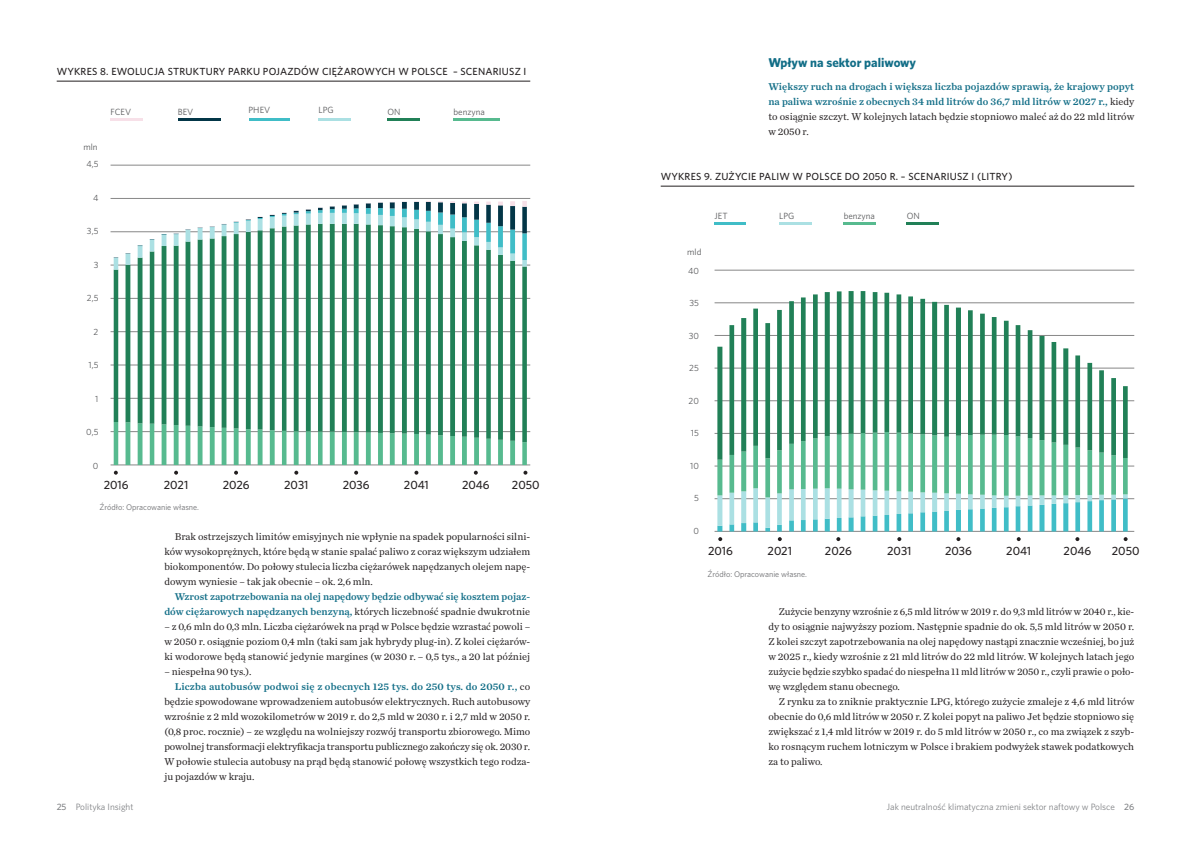
<style>
.page{position:relative;width:1191px;height:842px;background:#fff}
.page>*{position:absolute;margin:0;border:0;box-sizing:border-box;transform-origin:0 0}
.t1{font:700 12.9px "Whitney";color:#126e87}
.t2{font:500 12px "Whitney";color:#231f20}
.t3{font:10.3px/15px "Chronicle Text G1";color:#231f20;text-align:justify}
.t4{font:10.3px/15px "Chronicle Text G1 Semi";color:#126e87}
.t5{font:500 10.3px "Whitney";letter-spacing:.02em;color:#231f20}
.t6{font:9.2px "Whitney";color:#808285}
.t7{font:9px "Whitney";color:#57585a}
.t8{font:8.2px "Whitney";color:#6c6d70}
.s1{font-family:"Chronicle Text G1 Semi";color:#126e87}
.s2{font-family:"Chronicle Text G1";color:#231f20}
.s3{font-weight:500}
</style>
<div class="page">
<hr style="left:57px;top:81px;width:473px;height:1px;background:#231f20">
<hr style="left:660px;top:186px;width:474px;height:1px;background:#231f20">
<hr style="left:248px;top:118px;width:41px;height:3px;background:#40bdc7">
<hr style="left:714px;top:223px;width:32px;height:2px;background:#40bdc7">
<hr style="left:319px;top:118px;width:32px;height:3px;background:#abe0e3">
<hr style="left:779px;top:223px;width:32px;height:2px;background:#abe0e3">
<hr style="left:111px;top:118px;width:32px;height:3px;background:#f7e0e8">
<hr style="left:178px;top:118px;width:42px;height:3px;background:#033647">
<hr style="left:387px;top:118px;width:32px;height:3px;background:#218057">
<hr style="left:907px;top:223px;width:32px;height:2px;background:#218057">
<hr style="left:453px;top:118px;width:47px;height:3px;background:#57ba8f">
<hr style="left:843px;top:223px;width:32px;height:2px;background:#57ba8f">
<hr style="left:111px;top:165px;width:419px;height:1px;background:#878787">
<hr style="left:714px;top:270px;width:420px;height:1px;background:#878787">
<hr style="left:111px;top:198px;width:419px;height:1px;background:#878787">
<hr style="left:714px;top:303px;width:420px;height:1px;background:#878787">
<hr style="left:714px;top:335px;width:420px;height:1px;background:#878787">
<hr style="left:111px;top:232px;width:419px;height:1px;background:#878787">
<hr style="left:111px;top:298px;width:419px;height:1px;background:#878787">
<hr style="left:714px;top:368px;width:420px;height:1px;background:#878787">
<hr style="left:111px;top:265px;width:419px;height:1px;background:#878787">
<hr style="left:111px;top:365px;width:419px;height:1px;background:#878787">
<hr style="left:714px;top:433px;width:420px;height:1px;background:#878787">
<hr style="left:111px;top:331px;width:419px;height:1px;background:#878787">
<hr style="left:714px;top:401px;width:420px;height:1px;background:#878787">
<hr style="left:111px;top:398px;width:419px;height:1px;background:#878787">
<hr style="left:714px;top:466px;width:420px;height:1px;background:#878787">
<hr style="left:111px;top:431px;width:419px;height:1px;background:#878787">
<hr style="left:714px;top:498px;width:420px;height:1px;background:#878787">
<hr style="left:111px;top:465px;width:419px;height:1px;background:#878787">
<hr style="left:714px;top:531px;width:420px;height:1px;background:#878787">
<svg style="left:114px;top:442px;width:413px;height:23px"></svg>
<svg style="left:114px;top:270px;width:413px;height:172px"></svg>
<svg style="left:114px;top:201px;width:413px;height:69px"></svg>
<svg style="left:717px;top:460px;width:410px;height:71px"></svg>
<svg style="left:717px;top:291px;width:410px;height:169px"></svg>
<svg style="left:114px;top:471px;width:4px;height:4px"></svg>
<svg style="left:174px;top:471px;width:4px;height:4px"></svg>
<svg style="left:234px;top:471px;width:4px;height:4px"></svg>
<svg style="left:294px;top:471px;width:4px;height:4px"></svg>
<svg style="left:354px;top:471px;width:4px;height:4px"></svg>
<svg style="left:414px;top:471px;width:4px;height:4px"></svg>
<svg style="left:474px;top:471px;width:4px;height:4px"></svg>
<svg style="left:523px;top:471px;width:4px;height:4px"></svg>
<svg style="left:718px;top:537px;width:4px;height:4px"></svg>
<svg style="left:778px;top:537px;width:4px;height:4px"></svg>
<svg style="left:836px;top:537px;width:4px;height:4px"></svg>
<svg style="left:897px;top:537px;width:4px;height:4px"></svg>
<svg style="left:956px;top:537px;width:4px;height:4px"></svg>
<svg style="left:1016px;top:537px;width:4px;height:4px"></svg>
<svg style="left:1075px;top:537px;width:4px;height:4px"></svg>
<svg style="left:1123px;top:537px;width:4px;height:4px"></svg>
<p class="t5" style="left:57px;top:65px;width:471px">WYKRES 8. EWOLUCJA STRUKTURY PARKU POJAZDÓW CIĘŻAROWYCH W POLSCE – SCENARIUSZ I</p>
<p class="t7" style="left:83px;top:141px;width:16px">mln</p>
<p class="t7" style="left:86px;top:158px;width:14px">4,5</p>
<p class="t7" style="left:93px;top:192px;width:7px">4</p>
<p class="t7" style="left:87px;top:225px;width:13px">3,5</p>
<p class="t7" style="left:94px;top:259px;width:6px">3</p>
<p class="t7" style="left:87px;top:292px;width:13px">2,5</p>
<p class="t7" style="left:94px;top:326px;width:6px">2</p>
<p class="t7" style="left:88px;top:359px;width:11px">1,5</p>
<p class="t7" style="left:95px;top:393px;width:5px">1</p>
<p class="t7" style="left:86px;top:426px;width:14px">0,5</p>
<p class="t7" style="left:93px;top:460px;width:7px">0</p>
<p class="t7" style="left:319px;top:104px;width:17px">LPG</p>
<p class="t7" style="left:248px;top:104px;width:23px">PHEV</p>
<p class="t7" style="left:111px;top:106px;width:22px">FCEV</p>
<p class="t7" style="left:178px;top:106px;width:17px">BEV</p>
<p class="t7" style="left:387px;top:106px;width:15px">ON</p>
<p class="t7" style="left:453px;top:106px;width:33px">benzyna</p>
<p class="t2" style="left:104px;top:477px;width:26px">2016</p>
<p class="t2" style="left:164px;top:477px;width:26px">2021</p>
<p class="t2" style="left:223px;top:477px;width:28px">2026</p>
<p class="t2" style="left:284px;top:477px;width:26px">2031</p>
<p class="t2" style="left:343px;top:477px;width:28px">2036</p>
<p class="t2" style="left:404px;top:477px;width:26px">2041</p>
<p class="t2" style="left:462px;top:477px;width:29px">2046</p>
<p class="t2" style="left:512px;top:477px;width:29px">2050</p>
<p class="t8" style="left:100px;top:502px;width:101px">Źródło: Opracowanie własne.</p>
<p class="t3" style="left:164px;top:528px;width:367px;text-indent:10px">Brak ostrzejszych limitów emisyjnych nie wpłynie na spadek popularności silni&shy;ków wysokoprężnych, które będą w stanie spalać paliwo z coraz większym udziałem biokomponentów. Do połowy stulecia liczba ciężarówek napędzanych olejem napę&shy;dowym wyniesie – tak jak obecnie – ok. 2,6 mln.</p>
<p class="t4" style="left:175px;top:588px;width:357px">Wzrost zapotrzebowania na olej napędowy będzie odbywać się kosztem pojaz-</p>
<p class="t3" style="left:164px;top:603px;width:367px"><span class="s1">dów ciężarowych napędzanych benzyną,</span> których liczebność spadnie dwukrotnie</p>
<p class="t3" style="left:164px;top:618px;width:367px">– z 0,6 mln do 0,3 mln. Liczba ciężarówek na prąd w Polsce będzie wzrastać powoli – w 2050 r. osiągnie poziom 0,4 mln (taki sam jak hybrydy plug-in). Z kolei ciężarów&shy;ki wodorowe będą stanowić jedynie margines (w 2030 r. – 0,5 tys., a 20 lat później</p>
<p class="t3" style="left:164px;top:663px;width:89px">– niespełna 90 tys.).</p>
<p class="t4" style="left:175px;top:678px;width:357px">Liczba autobusów podwoi się z obecnych 125 tys. do 250 tys. do 2050 r., <span class="s2">co</span></p>
<p class="t3" style="left:164px;top:693px;width:367px">będzie spowodowane wprowadzeniem autobusów elektrycznych. Ruch autobusowy wzrośnie z 2 mld wozokilometrów w 2019 r. do 2,5 mld w 2030 r. i 2,7 mld w 2050 r. (0,8 proc. rocznie) – ze względu na wolniejszy rozwój transportu zbiorowego. Mimo powolnej transformacji elektryfikacja transportu publicznego zakończy się ok. 2030 r.<br>W połowie stulecia autobusy na prąd będą stanowić połowę wszystkich tego rodza&shy;ju pojazdów w kraju.</p>
<p class="t1" style="left:768px;top:54px;width:149px">Wpływ na sektor paliwowy</p>
<p class="t4" style="left:768px;top:78px;width:367px">Większy ruch na drogach i większa liczba pojazdów sprawią, że krajowy popyt na paliwa wzrośnie z obecnych 34 mld litrów do 36,7 mld litrów w 2027 r., <span class="s2">kiedy</span></p>
<p class="t3" style="left:768px;top:108px;width:367px">to osiągnie szczyt. W kolejnych latach będzie stopniowo maleć aż do 22 mld litrów w 2050 r.</p>
<p class="t5" style="left:660px;top:170px;width:353px">WYKRES 9. ZUŻYCIE PALIW W POLSCE DO 2050 R. – SCENARIUSZ I (LITRY)</p>
<p class="t7" style="left:687px;top:246px;width:16px">mld</p>
<p class="t7" style="left:688px;top:265px;width:12px">40</p>
<p class="t7" style="left:689px;top:297px;width:11px">35</p>
<p class="t7" style="left:688px;top:330px;width:12px">30</p>
<p class="t7" style="left:689px;top:362px;width:11px">25</p>
<p class="t7" style="left:688px;top:395px;width:12px">20</p>
<p class="t7" style="left:691px;top:427px;width:10px">15</p>
<p class="t7" style="left:690px;top:460px;width:10px">10</p>
<p class="t7" style="left:694px;top:492px;width:6px">5</p>
<p class="t7" style="left:693px;top:525px;width:7px">0</p>
<p class="t7" style="left:714px;top:210px;width:15px">JET</p>
<p class="t7" style="left:779px;top:210px;width:17px">LPG</p>
<p class="t7" style="left:843px;top:210px;width:33px">benzyna</p>
<p class="t7" style="left:907px;top:210px;width:15px">ON</p>
<p class="t2" style="left:708px;top:543px;width:26px">2016</p>
<p class="t2" style="left:767px;top:543px;width:26px">2021</p>
<p class="t2" style="left:825px;top:543px;width:28px">2026</p>
<p class="t2" style="left:887px;top:543px;width:26px">2031</p>
<p class="t2" style="left:945px;top:543px;width:28px">2036</p>
<p class="t2" style="left:1006px;top:543px;width:26px">2041</p>
<p class="t2" style="left:1063px;top:543px;width:29px">2046</p>
<p class="t2" style="left:1111px;top:543px;width:29px">2050</p>
<p class="t8" style="left:707px;top:569px;width:101px">Źródło: Opracowanie własne.</p>
<p class="t3" style="left:768px;top:603px;width:367px;text-indent:10px">Zużycie benzyny wzrośnie z 6,5 mld litrów w 2019 r. do 9,3 mld litrów w 2040 r., kie&shy;dy to osiągnie najwyższy poziom. Następnie spadnie do ok. 5,5 mld litrów w 2050 r.<br>Z kolei szczyt zapotrzebowania na olej napędowy nastąpi znacznie wcześniej, bo już w 2025 r., kiedy wzrośnie z 21 mld litrów do 22 mld litrów. W kolejnych latach jego zużycie będzie szybko spadać do niespełna 11 mld litrów w 2050 r., czyli prawie o poło&shy;wę względem stanu obecnego.</p>
<p class="t3" style="left:768px;top:693px;width:367px;text-indent:10px">Z rynku za to zniknie praktycznie LPG, którego zużycie zmaleje z 4,6 mld litrów obecnie do 0,6 mld litrów w 2050 r. Z kolei popyt na paliwo Jet będzie stopniowo się zwiększać z 1,4 mld litrów w 2019 r. do 5 mld litrów w 2050 r., co ma związek z szyb&shy;ko rosnącym ruchem lotniczym w Polsce i brakiem podwyżek stawek podatkowych za to paliwo.</p>
<p class="t6" style="left:57px;top:801px;width:78px"><span class="s3">25</span> Polityka Insight</p>
<p class="t6" style="left:887px;top:801px;width:249px">Jak neutralność klimatyczna zmieni sektor naftowy w Polsce <span class="s3">26</span></p>
</div>
